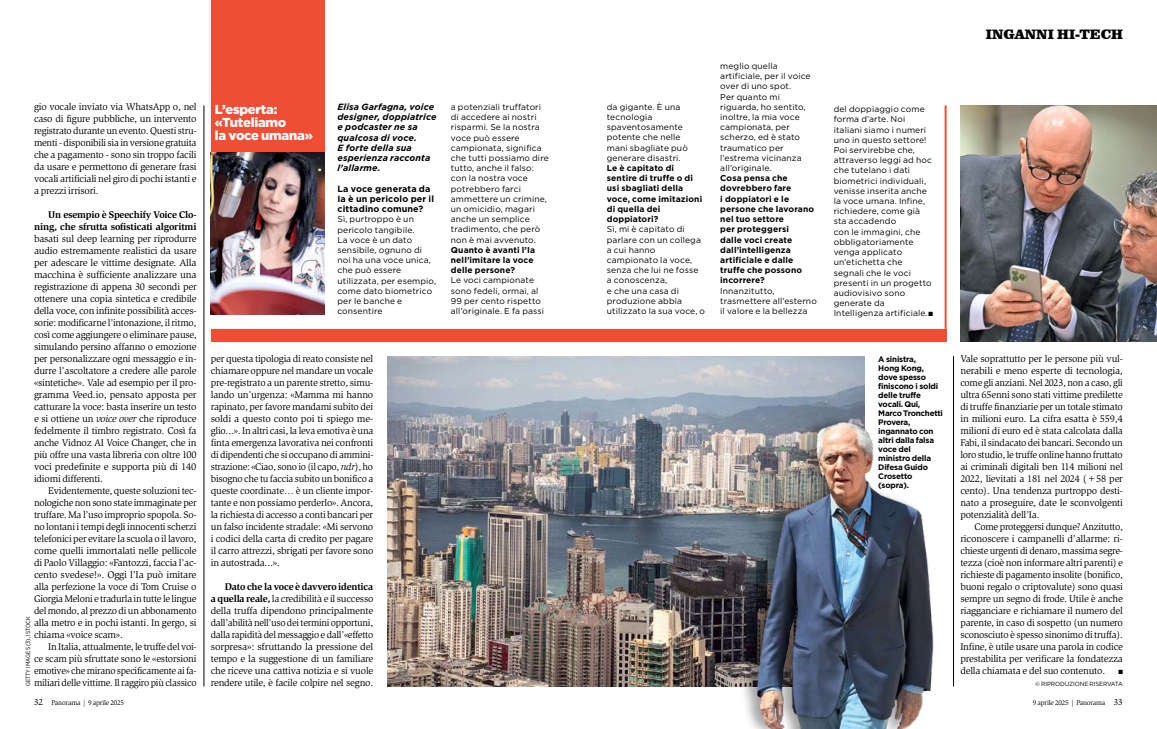
<style>
.page{position:relative;width:1157px;height:729px;background:#fff}
.page>*{position:absolute;margin:0;border:0;box-sizing:border-box;transform-origin:0 0}
.t1{font:900 14px "Clarendon BT";color:#000}
.t2{font:900 13px/13px "Gotham";letter-spacing:-.02em;color:#fff}
.t3{font:10px/12px "Slimbach Std";letter-spacing:-.02em;color:#000;text-align:justify}
.t4{font:700 10px/12px "Slimbach Std";letter-spacing:-.02em;color:#000;text-align:right}
.t5{font:italic 700 9px/10.2px "Gotham";letter-spacing:.015em;color:#000}
.t6{font:700 9px/10.2px "Gotham";letter-spacing:.015em;color:#000}
.t7{font:8.5px/10.2px "Gotham";letter-spacing:.015em;color:#000}
.t8{font:700 8.5px/10.2px "Gotham";letter-spacing:.015em;color:#000}
.t9{font:700 8px/9px "Gotham";letter-spacing:-.02em;color:#000}
.t10{font:7px "Slimbach Std";letter-spacing:-.025em;color:#000}
.t11{font:6px "Gotham";letter-spacing:-.02em;color:#000}
.t12{font:6px "Gotham Narrow";color:#000}
.t13{font:6px "Zapf Dingbats";color:#000}
.s1{font-style:italic}
.s2{font-weight:700}
.s3{font-size:9px}
</style>
<div class="page">
<div style="left:211px;top:0;width:114px;height:153px;background:#f04e34"></div>
<hr style="left:953px;top:356px;width:1px;height:330px;background:#000">
<hr style="left:204px;top:105px;width:1px;height:581px;background:#000">
<img style="left:387px;top:356px;width:478px;height:330px">
<img style="left:211px;top:153px;width:114px;height:161px">
<img style="left:960px;top:105px;width:197px;height:236px">
<div style="left:739px;top:412px;width:194px;height:317px;background:#000;opacity:.35"></div>
<img style="left:748px;top:408px;width:186px;height:321px">
<hr style="left:944px;top:105px;width:2px;height:236px;background:#f04e34">
<div style="left:211px;top:329px;width:735px;height:12px;background:#f04e34"></div>
<p class="t3" style="left:34px;top:101px;width:164px">gio vocale inviato via WhatsApp o, nel caso di figure pubbliche, un intervento registrato durante un evento. Questi stru&shy;menti - disponibili sia in versione gratuita che a pagamento - sono sin troppo facili da usare e permettono di generare frasi vocali artificiali nel giro di pochi istanti e a prezzi irrisori.</p>
<p class="t4" style="left:34px;top:208px;width:164px">Un esempio è Speechify Voice Clo&shy;ning, che sfrutta sofisticati algoritmi</p>
<p class="t3" style="left:34px;top:233px;width:164px">basati sul deep learning per riprodurre audio estremamente realistici da usare per adescare le vittime designate. Alla macchina è sufficiente analizzare una registrazione di appena 30 secondi per ottenere una copia sintetica e credibile della voce, con infinite possibilità acces&shy;sorie: modificarne l’intonazione, il ritmo, così come aggiungere o eliminare pause, simulando persino affanno o emozione per personalizzare ogni messaggio e in&shy;durre l’ascoltatore a credere alle parole «sintetiche». Vale ad esempio per il pro&shy;gramma Veed.io, pensato apposta per catturare la voce: basta inserire un testo e si ottiene un <span class="s1">voice over</span> che riproduce fedelmente il timbro registrato. Così fa anche Vidnoz AI Voice Changer, che in più offre una vasta libreria con oltre 100 voci predefinite e supporta più di 140 idiomi differenti.</p>
<p class="t3" style="left:34px;top:485px;width:164px;text-indent:14px">Evidentemente, queste soluzioni tec&shy;nologiche non sono state immaginate per truffare. Ma l’uso improprio spopola. So&shy;no lontani i tempi degli innocenti scherzi telefonici per evitare la scuola o il lavoro, come quelli immortalati nelle pellicole di Paolo Villaggio: «Fantozzi, faccia l’ac&shy;cento svedese!». Oggi l’Ia può imitare alla perfezione la voce di Tom Cruise o Giorgia Meloni e tradurla in tutte le lingue del mondo, al prezzo di un abbonamento alla metro e in pochi istanti. In gergo, si chiama «voice scam».</p>
<p class="t3" style="left:34px;top:641px;width:164px;text-indent:14px">In Italia, attualmente, le truffe del voi&shy;ce scam più sfruttate sono le «estorsioni emotive» che mirano specificamente ai fa&shy;miliari delle vittime. Il raggiro più classico</p>
<p class="t12" style="left:24px;top:686px;width:72px;rotate:-90deg">getty images (3), istock</p>
<h2 class="t2" style="left:215px;top:102px;width:99px">L’esperta: «Tuteliamo<br>la voce umana»</h2>
<p class="t5" style="left:337px;top:102px;width:101px">Elisa Garfagna, voice designer, doppiatrice e podcaster ne sa qualcosa di voce.<br>E forte della sua esperienza racconta l’allarme.</p>
<p class="t6" style="left:337px;top:183px;width:98px">La voce generata da<br>Ia è un pericolo per il cittadino comune?</p>
<p class="t7" style="left:337px;top:214px;width:100px">Sì, purtroppo è un pericolo tangibile.<br>La voce è un dato sensibile, ognuno di noi ha una voce unica, che può essere utilizzata, per esempio, come dato biometrico per le banche e consentire</p>
<p class="t3" style="left:211px;top:353px;width:164px">per questa tipologia di reato consiste nel chiamare oppure nel mandare un vocale pre-registrato a un parente stretto, simu&shy;lando un’urgenza: «Mamma mi hanno rapinato, per favore mandami subito dei soldi a questo conto poi ti spiego me&shy;glio...». In altri casi, la leva emotiva è una finta emergenza lavorativa nei confronti di dipendenti che si occupano di ammini&shy;strazione: «Ciao, sono io (il capo, <span class="s1">ndr</span>), ho bisogno che tu faccia subito un bonifico a queste coordinate… è un cliente impor&shy;tante e non possiamo perderlo». Ancora, la richiesta di accesso a conti bancari per un falso incidente stradale: «Mi servono i codici della carta di credito per pagare il carro attrezzi, sbrigati per favore sono in autostrada...».</p>
<p class="t3" style="left:211px;top:581px;width:164px;text-indent:14px"><span class="s2">Dato che la voce è davvero identica a quella reale,</span> la credibilità e il successo della truffa dipendono principalmente dall’abilità nell’uso dei termini opportuni, dalla rapidità del messaggio e dall’«effetto sorpresa»: sfruttando la pressione del tempo e la suggestione di un familiare che riceve una cattiva notizia e si vuole rendere utile, è facile colpire nel segno.</p>
<p class="t7" style="left:451px;top:102px;width:99px">a potenziali truffatori di accedere ai nostri risparmi. Se la nostra voce può essere campionata, significa che tutti possiamo dire tutto, anche il falso: con la nostra voce potrebbero farci ammettere un crimine, un omicidio, magari anche un semplice tradimento, che però non è mai avvenuto.</p>
<p class="t8" style="left:451px;top:245px;width:86px">Quanto è avanti l’Ia nell’imitare la voce delle persone?</p>
<p class="t7" style="left:451px;top:275px;width:95px">Le voci campionate sono fedeli, ormai, al<br>99 per cento rispetto all’originale. E fa passi</p>
<p class="t7" style="left:607px;top:101px;width:82px">da gigante. È una tecnologia spaventosamente potente che nelle mani sbagliate può generare disastri.</p>
<p class="t8" style="left:607px;top:163px;width:97px">Le è capitato di sentire di truffe o di usi sbagliati della voce, come imitazioni di quella dei doppiatori?</p>
<p class="t7" style="left:607px;top:224px;width:100px">Sì, mi è capitato di parlare con un collega a cui hanno campionato la voce, senza che lui ne fosse a conoscenza,<br>e che una casa di produzione abbia utilizzato la sua voce, o</p>
<p class="t7" style="left:720px;top:61px;width:92px">meglio quella artificiale, per il voice over di uno spot.<br>Per quanto mi riguarda, ho sentito, inoltre, la mia voce campionata, per scherzo, ed è stato traumatico per l’estrema vicinanza all’originale.</p>
<p class="t8" style="left:720px;top:173px;width:95px">Cosa pensa che dovrebbero fare<br>i doppiatori e le persone che lavorano nel tuo settore<br>per proteggersi<br>dalle voci create dall’intelligenza artificiale e dalle truffe che possono incorrere?</p>
<p class="t7" style="left:720px;top:285px;width:98px">I nnanzitutto, trasmettere all’esterno il valore e la bellezza</p>
<p class="t7" style="left:833px;top:104px;width:101px">del doppiaggio come forma d’arte. N oi italiani siamo i numeri uno in questo settore!<br>Poi servirebbe che, attraverso leggi ad hoc che tutelano i dati biometrici individuali, venisse inserita anche la voce umana. I nfine, richiedere, come già sta accadendo<br>con le immagini, che obbligatoriamente venga applicato un’etichetta che segnali che le voci presenti in un progetto audiovisivo sono generate da<br>I ntelligenza artificiale.■</p>
<p class="t9" style="left:878px;top:355px;width:66px">A sinistra,<br>Hong Kong, dove spesso finiscono i soldi delle truffe vocali. Qui,<br>Marco Tronchetti<br>Provera, ingannato con altri dalla falsa voce del ministro della<br>Difesa Guido<br>Crosetto (sopra).</p>
<h1 class="t1" style="left:986px;top:25px;width:139px">INGANNI HI-TECH</h1>
<p class="t3" style="left:960px;top:353px;width:164px">Vale soprattutto per le persone più vul&shy;nerabili e meno esperte di tecnologia, come gli anziani. Nel 2023, non a caso, gli ultra 65enni sono stati vittime predilette di truffe finanziarie per un totale stimato in milioni euro. La cifra esatta è 559,4 milioni di euro ed è stata calcolata dalla Fabi, il sindacato dei bancari. Secondo un loro studio, le truffe online hanno fruttato ai criminali digitali ben 114 milioni nel 2022, lievitati a 181 nel 2024 (+58 per cento). Una tendenza purtroppo desti&shy;nato a proseguire, date le sconvolgenti potenzialità dell’Ia.</p>
<p class="t3" style="left:960px;top:521px;width:164px;text-indent:14px">Come proteggersi dunque? Anzitutto, riconoscere i campanelli d’allarme: ri&shy;chieste urgenti di denaro, massima segre&shy;tezza (cioè non informare altri parenti) e richieste di pagamento insolite (bonifico, buoni regalo o criptovalute) sono quasi sempre un segno di frode. Utile è anche riagganciare e richiamare il numero del parente, in caso di sospetto (un numero sconosciuto è spesso sinonimo di truffa).<br>Infine, è utile usare una parola in codice prestabilita per verificare la fondatezza della chiamata e del suo contenuto.</p>
<p class="t13" style="left:1118px;top:669px;width:6px">■</p>
<p class="t11" style="left:1035px;top:680px;width:89px">© riproduzione riservata</p>
<p class="t10" style="left:34px;top:698px;width:92px"><span class="s3">32</span> Panorama | 9 aprile 2025</p>
<p class="t10" style="left:1032px;top:698px;width:92px">9 aprile 2025 | Panorama <span class="s3">33</span></p>
</div>
